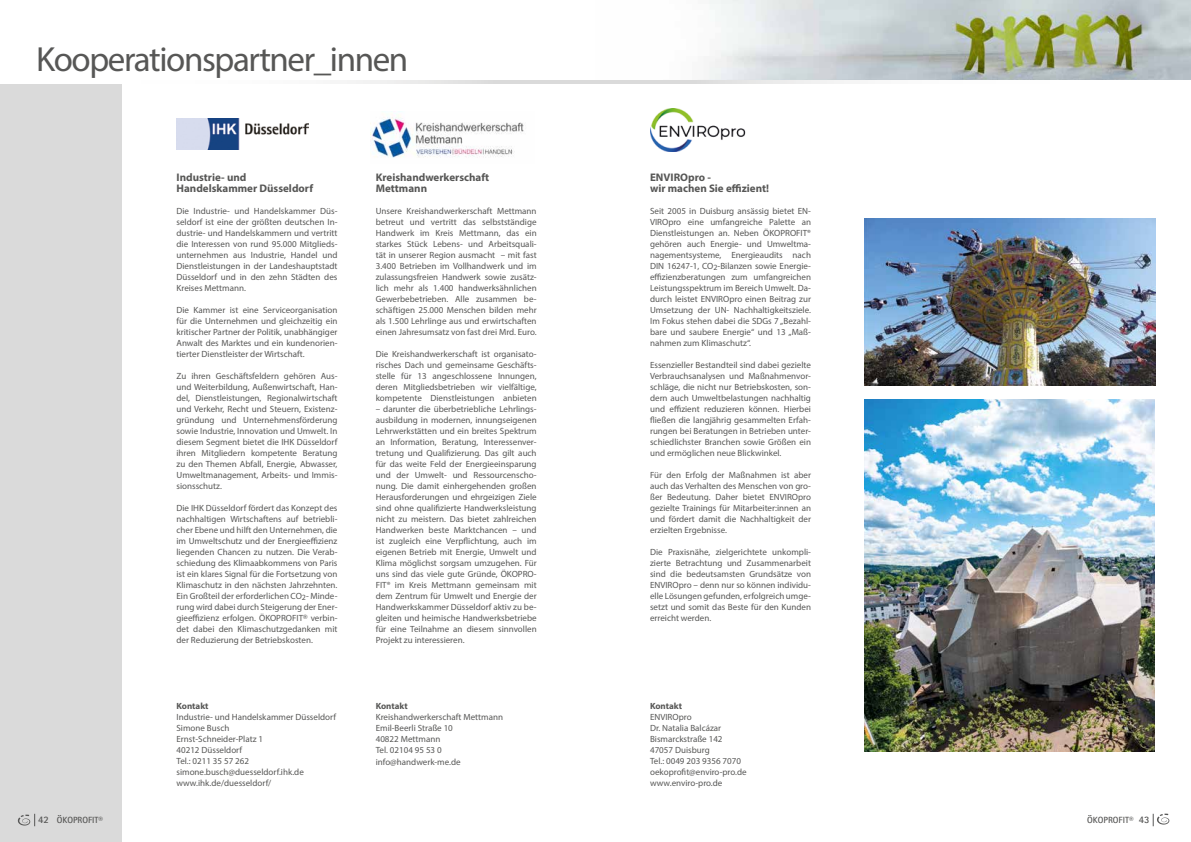
<style>
.page{position:relative;width:1191px;height:842px;background:#fff}
.page>*{position:absolute;margin:0;border:0;box-sizing:border-box;transform-origin:0 0}
.t1{font:35px "Myriad Pro";letter-spacing:-.04em;color:#575756}
.t2{font:700 11px/11px "Myriad Pro";color:#575756}
.t3{font:9px/11px "Myriad Pro";color:#575756;text-align:justify}
.t4{font:700 9px "Agfa Rotis Sans Serif";color:#575756}
.t5{font:700 9px "Myriad Pro";color:#575756}
.s1{font-family:"Agfa Rotis Sans Serif";font-weight:700}
.s2{font-size:10px}
</style>
<div class="page">
<img style="left:595px;top:0;width:596px;height:81px">
<div style="left:0;top:83px;width:122px;height:759px;background:#dadada"></div>
<svg style="left:1152px;top:814px;width:17px;height:12px"></svg>
<svg style="left:18px;top:814px;width:17px;height:12px"></svg>
<svg style="left:347px;top:81px;width:247px;height:2px"></svg>
<svg style="left:594px;top:81px;width:250px;height:2px"></svg>
<img style="left:864px;top:218px;width:291px;height:168px">
<img style="left:864px;top:399px;width:291px;height:352px">
<img style="left:651px;top:108px;width:95px;height:44px">
<img style="left:177px;top:118px;width:131px;height:31px">
<img style="left:370px;top:111px;width:154px;height:47px">
<h1 class="t1" style="left:36px;top:38px;width:374px">Kooperationspartner_innen</h1>
<p class="t2" style="left:176px;top:171px;width:138px">Industrie- und<br>Handelskammer Düsseldorf</p>
<p class="t3" style="left:176px;top:205px;width:162px">Die Industrie- und Handelskammer Düs&shy;seldorf ist eine der größten deutschen In&shy;dustrie- und Handelskammern und vertritt die Interessen von rund 95.000 Mitglieds&shy;unternehmen aus Industrie, Handel und Dienstleistungen in der Landeshauptstadt Düsseldorf und in den zehn Städten des Kreises Mettmann.</p>
<p class="t3" style="left:176px;top:304px;width:162px">Die Kammer ist eine Serviceorganisation für die Unternehmen und gleichzeitig ein kritischer Partner der Politik, unabhängiger Anwalt des Marktes und ein kundenorien&shy;tierter Dienstleister der Wirtschaft.</p>
<p class="t3" style="left:176px;top:370px;width:162px">Zu ihren Geschäftsfeldern gehören Aus&shy;und Weiterbildung, Außenwirtschaft, Han&shy;del, Dienstleistungen, Regionalwirtschaft und Verkehr, Recht und Steuern, Existenz&shy;gründung und Unternehmensförderung sowie Industrie, Innovation und Umwelt. In diesem Segment bietet die IHK Düsseldorf ihren Mitgliedern kompetente Beratung zu den Themen Abfall, Energie, Abwasser, Umweltmanagement, Arbeits- und Immis&shy;sionsschutz.</p>
<p class="t3" style="left:176px;top:502px;width:162px">Die IHK Düsseldorf fördert das Konzept des nachhaltigen Wirtschaftens auf betriebli&shy;cher Ebene und hilft den Unternehmen, die im Umweltschutz und der Energieeffizienz liegenden Chancen zu nutzen. Die Verab&shy;schiedung des Klimaabkommens von Paris ist ein klares Signal für die Fortsetzung von Klimaschutz in den nächsten Jahrzehnten.<br>Ein Großteil der erforderlichen CO<sub>2</sub>- Minde&shy;rung wird dabei durch Steigerung der Ener&shy;gieeffizienz erfolgen. ÖKOPROFIT<span class="s1">®</span> verbin&shy;det dabei den Klimaschutzgedanken mit der Reduzierung der Betriebskosten.</p>
<p class="t2" style="left:376px;top:171px;width:115px">Kreishandwerkerschaft<br>Mettmann</p>
<p class="t3" style="left:376px;top:205px;width:162px">Unsere Kreishandwerkerschaft Mettmann betreut und vertritt das selbstständige Handwerk im Kreis Mettmann, das ein starkes Stück Lebens- und Arbeitsquali&shy;tät in unserer Region ausmacht – mit fast 3.400 Betrieben im Vollhandwerk und im zulassungsfreien Handwerk sowie zusätz&shy;lich mehr als 1.400 handwerksähnlichen Gewerbebetrieben. Alle zusammen be&shy;schäftigen 25.000 Menschen bilden mehr als 1.500 Lehrlinge aus und erwirtschaften einen Jahresumsatz von fast drei Mrd. Euro.</p>
<p class="t3" style="left:376px;top:348px;width:162px">Die Kreishandwerkerschaft ist organisato&shy;risches Dach und gemeinsame Geschäfts&shy;stelle für 13 angeschlossene Innungen, deren Mitgliedsbetrieben wir vielfältige, kompetente Dienstleistungen anbieten</p>
<p class="t3" style="left:376px;top:403px;width:162px">– darunter die überbetriebliche Lehrlings&shy;ausbildung in modernen, innungseigenen Lehrwerkstätten und ein breites Spektrum an Information, Beratung, Interessenver&shy;tretung und Qualifizierung. Das gilt auch für das weite Feld der Energieeinsparung und der Umwelt- und Ressourcenscho&shy;nung. Die damit einhergehenden großen Herausforderungen und ehrgeizigen Ziele sind ohne qualifizierte Handwerksleistung nicht zu meistern. Das bietet zahlreichen Handwerken beste Marktchancen – und ist zugleich eine Verpflichtung, auch im eigenen Betrieb mit Energie, Umwelt und Klima möglichst sorgsam umzugehen. Für uns sind das viele gute Gründe, ÖKOPRO-FIT® im Kreis Mettmann gemeinsam mit dem Zentrum für Umwelt und Energie der Handwerkskammer Düsseldorf aktiv zu be&shy;gleiten und heimische Handwerksbetriebe für eine Teilnahme an diesem sinnvollen Projekt zu interessieren.</p>
<p class="t2" style="left:650px;top:171px;width:120px">ENVIROpro -<br>wir machen Sie effizient!</p>
<p class="t3" style="left:650px;top:205px;width:162px">Seit 2005 in Duisburg ansässig bietet EN-VIROpro eine umfangreiche Palette an Dienstleistungen an. Neben ÖKOPROFIT® gehören auch Energie- und Umweltma&shy;nagementsysteme, Energieaudits nach DIN 16247-1, CO<sub>2</sub>-Bilanzen sowie Energie&shy;effizienzberatungen zum umfangreichen Leistungsspektrum im Bereich Umwelt. Da&shy;durch leistet ENVIROpro einen Beitrag zur Umsetzung der UN- Nachhaltigkeitsziele.<br>Im Fokus stehen dabei die SDGs 7 „Bezahl&shy;bare und saubere Energie“ und 13 „Maß&shy;nahmen zum Klimaschutz“.</p>
<p class="t3" style="left:650px;top:359px;width:162px">Essenzieller Bestandteil sind dabei gezielte Verbrauchsanalysen und Maßnahmenvor&shy;schläge, die nicht nur Betriebskosten, son&shy;dern auch Umweltbelastungen nachhaltig und effizient reduzieren können. Hierbei fließen die langjährig gesammelten Erfah&shy;rungen bei Beratungen in Betrieben unter&shy;schiedlichster Branchen sowie Größen ein und ermöglichen neue Blickwinkel.</p>
<p class="t3" style="left:650px;top:469px;width:162px">Für den Erfolg der Maßnahmen ist aber auch das Verhalten des Menschen von gro&shy;ßer Bedeutung. Daher bietet ENVIROpro gezielte Trainings für Mitarbeiter:innen an und fördert damit die Nachhaltigkeit der erzielten Ergebnisse.</p>
<p class="t3" style="left:650px;top:546px;width:162px">Die Praxisnähe, zielgerichtete unkompli&shy;zierte Betrachtung und Zusammenarbeit sind die bedeutsamsten Grundsätze von ENVIROpro – denn nur so können individu&shy;elle Lösungen gefunden, erfolgreich umge&shy;setzt und somit das Beste für den Kunden erreicht werden.</p>
<p class="t5" style="left:176px;top:700px;width:34px">Kontakt</p>
<p class="t3" style="left:176px;top:711px;width:161px;text-align:left">Industrie- und Handelskammer Düsseldorf<br>Simone Busch<br>Ernst-Schneider-Platz 1<br>40212 Düsseldorf<br>Tel.: 0211 35 57 262 simone.busch@duesseldorf.ihk.de www.ihk.de/duesseldorf/</p>
<p class="t5" style="left:376px;top:700px;width:34px">Kontakt</p>
<p class="t3" style="left:376px;top:711px;width:129px;text-align:left">Kreishandwerkerschaft Mettmann<br>Emil-Beerli Straße 10<br>40822 Mettmann<br>Tel. 02104 95 53 0</p>
<p class="t3" style="left:376px;top:756px;width:86px">info@handwerk-me.de</p>
<p class="t5" style="left:650px;top:700px;width:34px">Kontakt</p>
<p class="t3" style="left:650px;top:711px;width:98px;text-align:left">ENVIROpro<br>Dr. Natalia Balcázar<br>Bismarckstraße 142<br>47057 Duisburg<br>Tel.: 0049 203 9356 7070 oekoprofit@enviro-pro.de www.enviro-pro.de</p>
<p class="t4" style="left:38px;top:815px;width:67px"><span class="s2">42</span> ÖKOPROFIT®</p>
<p class="t4" style="left:1087px;top:814px;width:64px">ÖKOPROFIT® <span class="s2">43</span></p>
</div>
